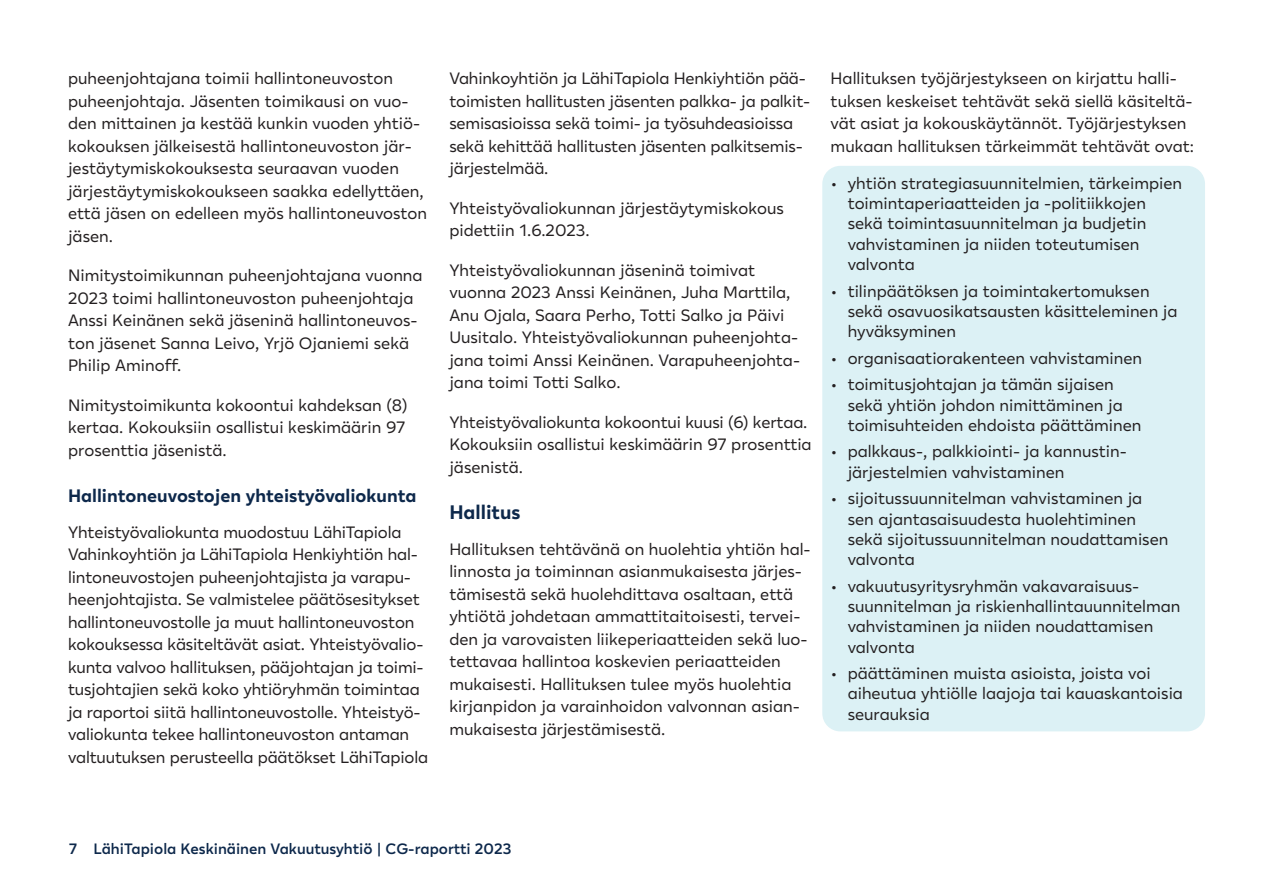
<style>
.page{position:relative;width:1263px;height:893px;background:#fff}
.page>*{position:absolute;margin:0;border:0;box-sizing:border-box;transform-origin:0 0}
.H3_väliotsikko{font:700 19.5px "Lahi Tapiola Sans";color:#0d284b}
.H4_pieni_väliotsikko{font:700 18px "Lahi Tapiola Sans";color:#0d284b}
.leipis{font:16.5px/22.5px "Lahi Tapiola Sans";color:#231f20}
.t1{font:600 15px "Lahi Tapiola Sans";color:#0d284b}
</style>
<div class="page">
<div style="left:822px;top:166px;width:383px;height:565px;background:#dcf1f5;border-radius:18px"></div>
<p class="leipis" style="left:68px;top:66px;width:361px">puheenjohtajana toimii hallintoneuvoston puheenjohtaja. Jäsenten toimikausi on vuo&shy;den mittainen ja kestää kunkin vuoden yhtiö&shy;kokouksen jälkeisestä hallintoneuvoston jär&shy;jestäytymiskokouksesta seuraavan vuoden järjestäytymiskokoukseen saakka edellyttäen, että jäsen on edelleen myös hallintoneuvoston jäsen.</p>
<p class="leipis" style="left:68px;top:263px;width:356px">Nimitystoimikunnan puheenjohtajana vuonna 2023 toimi hallintoneuvoston puheenjohtaja Anssi Keinänen sekä jäseninä hallintoneuvos&shy;ton jäsenet Sanna Leivo, Yrjö Ojaniemi sekä Philip Aminoff.</p>
<p class="leipis" style="left:68px;top:393px;width:341px">Nimitystoimikunta kokoontui kahdeksan (8) kertaa. Kokouksiin osallistui keskimäärin 97 prosenttia jäsenistä.</p>
<h4 class="H4_pieni_väliotsikko" style="left:68px;top:482px;width:350px">Hallintoneuvostojen yhteistyövaliokunta</h4>
<p class="leipis" style="left:68px;top:519px;width:362px">Yhteistyövaliokunta muodostuu LähiTapiola Vahinkoyhtiön ja LähiTapiola Henkiyhtiön hal&shy;lintoneuvostojen puheenjohtajista ja varapu&shy;heenjohtajista. Se valmistelee päätösesitykset hallintoneuvostolle ja muut hallintoneuvoston kokouksessa käsiteltävät asiat. Yhteistyövalio&shy;kunta valvoo hallituksen, pääjohtajan ja toimi&shy;tusjohtajien sekä koko yhtiöryhmän toimintaa ja raportoi siitä hallintoneuvostolle. Yhteistyö&shy;valiokunta tekee hallintoneuvoston antaman valtuutuksen perusteella päätökset LähiTapiola</p>
<p class="leipis" style="left:449px;top:66px;width:362px">Vahinkoyhtiön ja LähiTapiola Henkiyhtiön pää&shy;toimisten hallitusten jäsenten palkka- ja palkit&shy;semisasioissa sekä toimi- ja työsuhdeasioissa sekä kehittää hallitusten jäsenten palkitsemis&shy;järjestelmää.</p>
<p class="leipis" style="left:449px;top:196px;width:336px">Yhteistyövaliokunnan järjestäytymiskokous pidettiin 1.6.2023.</p>
<p class="leipis" style="left:449px;top:258px;width:352px">Yhteistyövaliokunnan jäseninä toimivat vuonna 2023 Anssi Keinänen, Juha Marttila, Anu Ojala, Saara Perho, Totti Salko ja Päivi Uusitalo. Yhteistyövaliokunnan puheenjohta&shy;jana toimi Anssi Keinänen. Varapuheenjohta&shy;jana toimi Totti Salko.</p>
<p class="leipis" style="left:449px;top:410px;width:364px">Yhteistyövaliokunta kokoontui kuusi (6) kertaa.<br>Kokouksiin osallistui keskimäärin 97 prosenttia jäsenistä.</p>
<h3 class="H3_väliotsikko" style="left:449px;top:498px;width:73px">Hallitus</h3>
<p class="leipis" style="left:449px;top:536px;width:363px">Hallituksen tehtävänä on huolehtia yhtiön hal&shy;linnosta ja toiminnan asianmukaisesta järjes&shy;tämisestä sekä huolehdittava osaltaan, että yhtiötä johdetaan ammattitaitoisesti, tervei&shy;den ja varovaisten liikeperiaatteiden sekä luo&shy;tettavaa hallintoa koskevien periaatteiden mukaisesti. Hallituksen tulee myös huolehtia kirjanpidon ja varainhoidon valvonnan asian&shy;mukaisesta järjestämisestä.</p>
<p class="leipis" style="left:831px;top:66px;width:365px">Hallituksen työjärjestykseen on kirjattu halli&shy;tuksen keskeiset tehtävät sekä siellä käsiteltä&shy;vät asiat ja kokouskäytännöt. Työjärjestyksen mukaan hallituksen tärkeimmät tehtävät ovat:</p>
<p class="leipis" style="left:848px;top:172px;width:336px;line-height:20.2px;text-indent:-17px">• yhtiön strategiasuunnitelmien, tärkeimpien toimintaperiaatteiden ja -politiikkojen sekä toimintasuunnitelman ja budjetin vahvistaminen ja niiden toteutumisen valvonta</p>
<p class="leipis" style="left:848px;top:280px;width:331px;line-height:20.2px;text-indent:-17px">• tilinpäätöksen ja toimintakertomuksen sekä osavuosikatsausten käsitteleminen ja hyväksyminen</p>
<p class="leipis" style="left:831px;top:346px;width:313px">• organisaatiorakenteen vahvistaminen</p>
<p class="leipis" style="left:848px;top:373px;width:295px;line-height:20.2px;text-indent:-17px">• toimitusjohtajan ja tämän sijaisen sekä yhtiön johdon nimittäminen ja toimisuhteiden ehdoista päättäminen</p>
<p class="leipis" style="left:848px;top:441px;width:281px;line-height:20.2px;text-indent:-17px">• palkkaus-, palkkiointi- ja kannustin&shy;järjestelmien vahvistaminen</p>
<p class="leipis" style="left:848px;top:487px;width:322px;line-height:20.2px;text-indent:-17px">• sijoitussuunnitelman vahvistaminen ja sen ajantasaisuudesta huolehtiminen sekä sijoitussuunnitelman noudattamisen valvonta</p>
<p class="leipis" style="left:848px;top:575px;width:334px;line-height:20.2px;text-indent:-17px">• vakuutusyritysryhmän vakavaraisuus&shy;suunnitelman ja riskienhallintauunnitelman vahvistaminen ja niiden noudattamisen valvonta</p>
<p class="leipis" style="left:848px;top:662px;width:337px;line-height:20.2px;text-indent:-17px">• päättäminen muista asioista, joista voi aiheutua yhtiölle laajoja tai kauaskantoisia seurauksia</p>
<p class="t1" style="left:69px;top:837px;width:444px">7 LähiTapiola Keskinäinen Vakuutusyhtiö | CG-raportti 2023</p>
</div>
